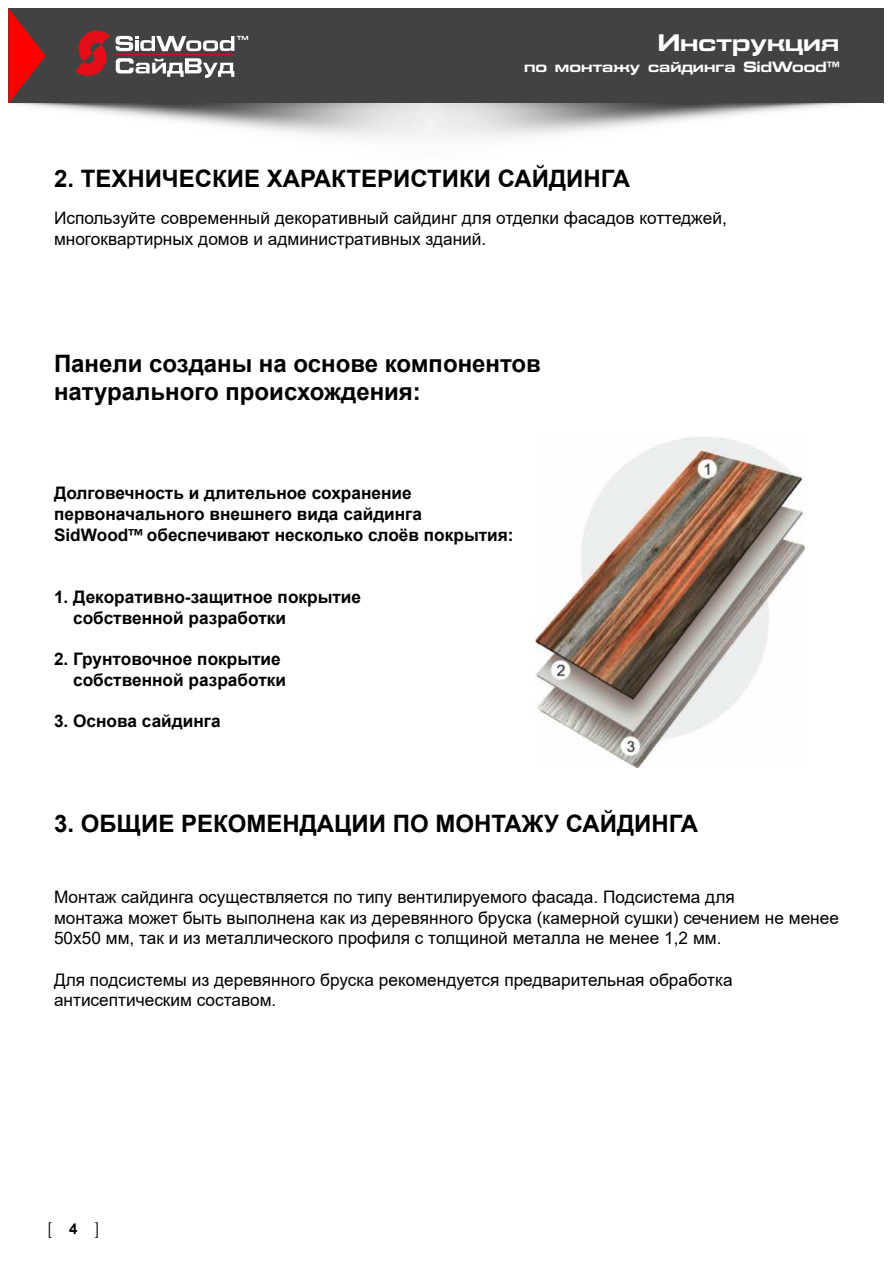
<style>
.page{position:relative;width:893px;height:1263px;background:#fff}
.page>*{position:absolute;margin:0;border:0;box-sizing:border-box;transform-origin:0 0}
.t1{font:700 24px/28.8px "Arial";color:#000}
.t2{font:700 24px "Eurofont Extended C";color:#fff}
.t3{font:18px "Minion Pro";color:#000}
.t4{font:17.25px/20.7px "Arial";color:#000}
.t5{font:700 17.25px/20.7px "Arial";color:#000}
.t6{font:700 15px "Eurofont Extended C";color:#fff}
.t7{font:700 15px "Arial";color:#000}
.s1{font-family:"Eurofont Extended C"}
</style>
<div class="page">
<img style="left:10px;top:103px;width:840px;height:35px">
<div style="left:9px;top:9px;width:875px;height:94px;background:#424242"></div>
<svg style="left:9px;top:9px;width:37px;height:94px"></svg>
<svg style="left:75px;top:31px;width:173px;height:47px"></svg>
<img style="left:535px;top:437px;width:269px;height:330px">
<h1 class="t2" style="left:658px;top:34px;width:183px">Инструкция</h1>
<p class="t6" style="left:524px;top:61px;width:316px">по монтажу сайдинга SidWood™</p>
<h1 class="t1" style="left:54px;top:164px;width:578px">2. ТЕХНИЧЕСКИЕ ХАРАКТЕРИСТИКИ САЙДИНГА</h1>
<p class="t4" style="left:54px;top:208px;width:674px">Используйте современный декоративный сайдинг для отделки фасадов коттеджей, многоквартирных домов и административных зданий.</p>
<h1 class="t1" style="left:54px;top:349px;width:488px">Панели созданы на основе компонентов натурального происхождения:</h1>
<p class="t5" style="left:54px;top:483px;width:461px">Долговечность и длительное сохранение первоначального внешнего вида сайдинга<br>SidWood<span class="s1">™</span> обеспечивают несколько слоёв покрытия:</p>
<p class="t5" style="left:73px;top:587px;width:289px;text-indent:-19px">1. Декоративно-защитное покрытие собственной разработки</p>
<p class="t5" style="left:73px;top:649px;width:214px;text-indent:-19px">2. Грунтовочное покрытие собственной разработки</p>
<p class="t5" style="left:54px;top:711px;width:168px">3. Основа сайдинга</p>
<h1 class="t1" style="left:54px;top:809px;width:646px">3. ОБЩИЕ РЕКОМЕНДАЦИИ ПО МОНТАЖУ САЙДИНГА</h1>
<p class="t4" style="left:54px;top:886px;width:786px">Монтаж сайдинга осуществляется по типу вентилируемого фасада. Подсистема для<br>монтажа может быть выполнена как из деревянного бруска (камерной сушки) сечением не менее<br>50x50 мм, так и из металлического профиля с толщиной металла не менее 1,2 мм.</p>
<p class="t4" style="left:54px;top:969px;width:680px">Для подсистемы из деревянного бруска рекомендуется предварительная обработка антисептическим составом.</p>
<p class="t3" style="left:47px;top:1222px;width:8px">[</p>
<p class="t3" style="left:94px;top:1222px;width:8px">]</p>
<p class="t7" style="left:69px;top:1220px;width:10px">4</p>
</div>
